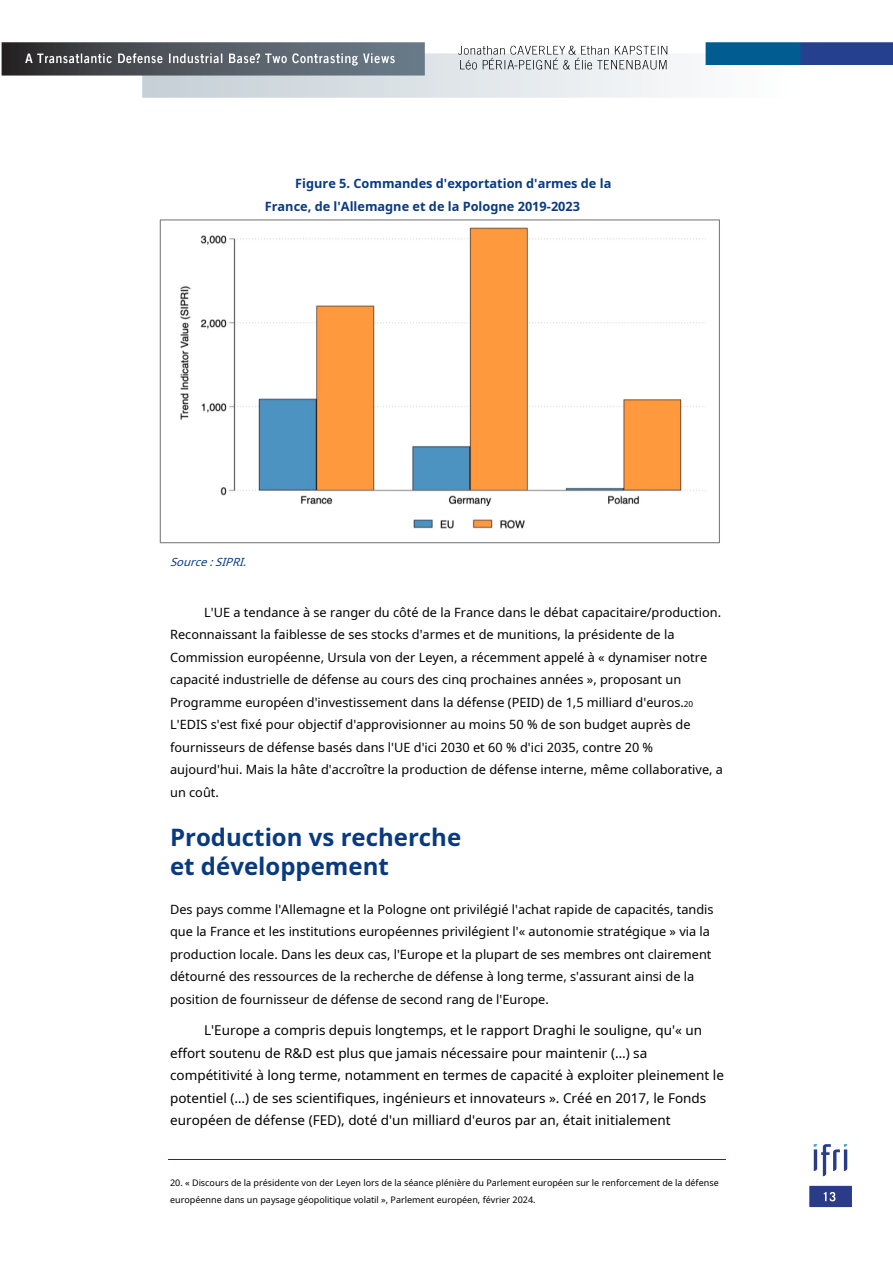
<style>
.page{position:relative;width:893px;height:1263px;background:#fff}
.page>*{position:absolute;margin:0;border:0;box-sizing:border-box;transform-origin:0 0}
.t1{font:700 24px/29.4px "Noto Sans";color:#093a80}
.t2{font:13.5px/22.5px "Noto Sans";color:#000}
.t3{font:12.75px/22.5px "Noto Sans";color:#000}
.t4{font:700 12.75px/22.5px "Noto Sans";color:#093a80}
.t5{font:italic 11.25px "Noto Sans";color:#093a80}
.t6{font:9px/17px "Noto Sans";color:#000}
.s1{font-size:8.25px}
</style>
<div class="page">
<svg style="left:809px;top:1186px;width:43px;height:21px"></svg>
<svg style="left:814px;top:1144px;width:33px;height:32px"></svg>
<img style="left:822px;top:1189px;width:20px;height:15px">
<img style="left:1px;top:42px;width:892px;height:56px">
<img style="left:25px;top:52px;width:12px;height:14px">
<img style="left:37px;top:52px;width:219px;height:14px">
<img style="left:256px;top:52px;width:10px;height:14px">
<img style="left:266px;top:52px;width:136px;height:14px">
<img style="left:459px;top:44px;width:110px;height:13px">
<img style="left:569px;top:44px;width:12px;height:13px">
<img style="left:581px;top:44px;width:93px;height:13px">
<img style="left:459px;top:58px;width:144px;height:13px">
<svg style="left:489px;top:58px;width:13px;height:13px"></svg>
<svg style="left:514px;top:58px;width:9px;height:13px"></svg>
<img style="left:603px;top:58px;width:73px;height:13px">
<hr style="left:168px;top:1159px;width:557px;height:1px;background:#093a80">
<img style="left:180px;top:227px;width:526px;height:302px">
<p class="t4" style="left:265px;top:172px;width:348px;text-indent:30px">Figure 5. Commandes d'exportation d'armes de la<br>France, de l'Allemagne et de la Pologne 2019-2023</p>
<p class="t5" style="left:170px;top:554px;width:82px">Source:SIPRI.</p>
<p class="t3" style="left:170px;top:600px;width:554px;text-indent:34px">L'UE a tendance à se ranger du côté de la France dans le débat capacitaire/production.<br>Reconnaissant la faiblesse de ses stocks d'armes et de munitions, la présidente de la Commission européenne, Ursula von der Leyen, a récemment appelé à « dynamiser notre capacité industrielle de défense au cours des cinq prochaines années », proposant un Programme européen d'investissement dans la défense (PEID) de 1,5 milliard d'euros.<span class="s1">20<br></span>L'EDIS s'est fixé pour objectif d'approvisionner au moins 50 % de son budget auprès de fournisseurs de défense basés dans l'UE d'ici 2030 et 60 % d'ici 2035, contre 20 % aujourd'hui. Mais la hâte d'accroître la production de défense interne, même collaborative, a un coût.</p>
<h1 class="t1" style="left:170px;top:822px;width:293px">Production vs recherche et développement</h1>
<p class="t3" style="left:170px;top:897px;width:545px">Des pays comme l'Allemagne et la Pologne ont privilégié l'achat rapide de capacités, tandis que la France et les institutions européennes privilégient l'« autonomie stratégique » via la production locale. Dans les deux cas, l'Europe et la plupart de ses membres ont clairement détourné des ressources de la recherche de défense à long terme, s'assurant ainsi de la position de fournisseur de défense de second rang de l'Europe.</p>
<p class="t2" style="left:170px;top:1019px;width:555px;text-indent:34px">L'Europe a compris depuis longtemps, et le rapport Draghi le souligne, qu'« un effort soutenu de R&amp;D est plus que jamais nécessaire pour maintenir (…) sa compétitivité à long terme, notamment en termes de capacité à exploiter pleinement le potentiel (…) de ses scientifiques, ingénieurs et innovateurs ». Créé en 2017, le Fonds européen de défense (FED), doté d'un milliard d'euros par an, était initialement</p>
<p class="t6" style="left:170px;top:1174px;width:550px">20. « Discours de la présidente von der Leyen lors de la séance plénière du Parlement européen sur le renforcement de la défense européenne dans un paysage géopolitique volatil », Parlement européen, février 2024.</p>
</div>
